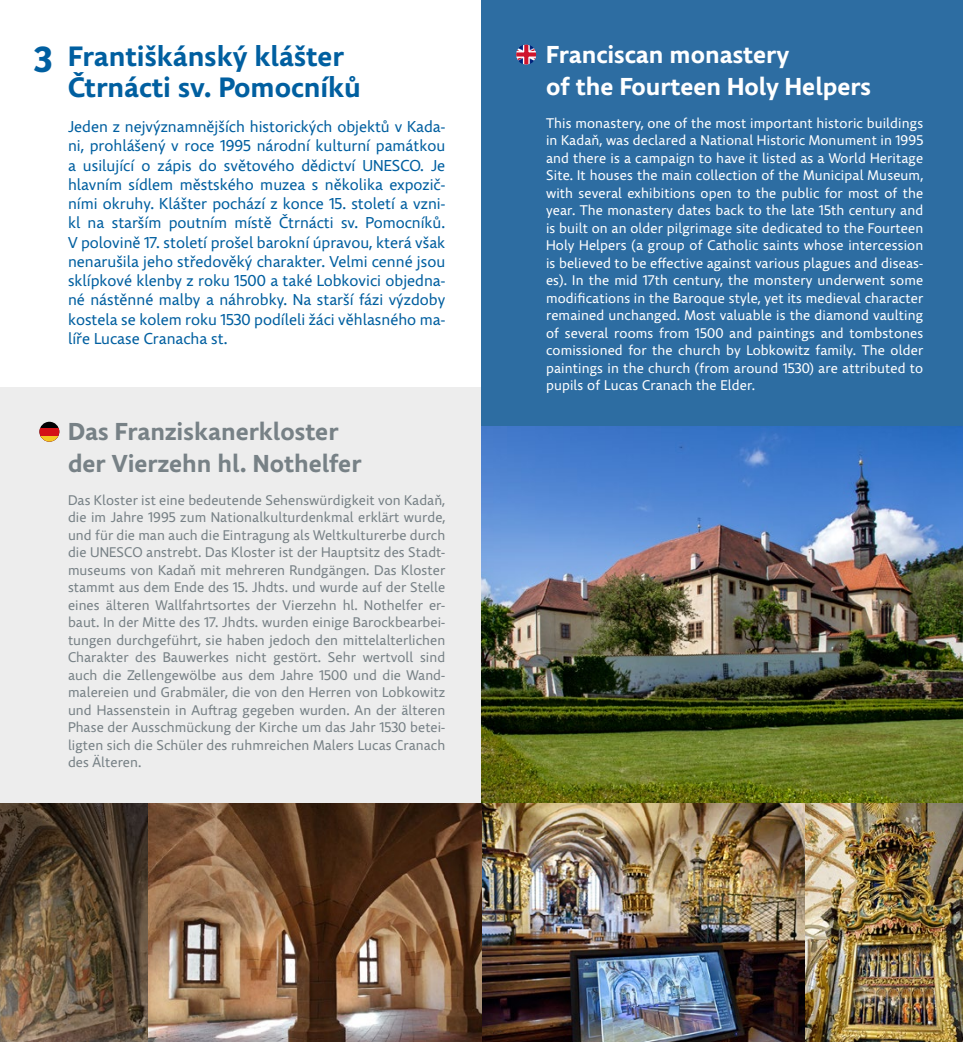
<style>
.page{position:relative;width:963px;height:1042px;background:#fff}
.page>*{position:absolute;margin:0;border:0;box-sizing:border-box;transform-origin:0 0}
.t1{font:700 36.75px "Ronnia";color:#005fa0}
.t2{font:700 28px/31.5px "Comenia Sans";color:#005fa0}
.t3{font:700 24.5px/31.5px "Comenia Sans";color:#778186}
.t4{font:700 24.5px/31.5px "Comenia Sans";color:#fff}
.t5{font:15.75px/19.2px "Comenia Sans";color:#005fa0;text-align:justify}
.t6{font:14px/17.5px "Comenia Sans";letter-spacing:.01em;color:#fff;text-align:justify}
.t7{font:14px/17.5px "Comenia Sans";letter-spacing:.005em;color:#778186;text-align:justify}
</style>
<div class="page">
<div style="left:0;top:387px;width:481px;height:432px;background:#ededed"></div>
<div style="left:481px;top:0;width:481px;height:1042px;background:#2d6da2"></div>
<img style="left:481px;top:426px;width:481px;height:377px">
<div style="left:39px;top:422px;width:20px;height:19px;background:#010102;border-radius:10px"></div>
<svg style="left:39px;top:428px;width:20px;height:8px"></svg>
<svg style="left:40px;top:436px;width:19px;height:5px"></svg>
<svg style="left:516px;top:45px;width:20px;height:19px"></svg>
<img style="left:147px;top:803px;width:658px;height:239px">
<img style="left:805px;top:803px;width:157px;height:239px">
<img style="left:0;top:803px;width:147px;height:239px">
<svg style="left:474px;top:803px;width:13px;height:7px"></svg>
<svg style="left:474px;top:1041px;width:13px;height:1px"></svg>
<h1 class="t1" style="left:34px;top:36px;width:21px">3</h1>
<h2 class="t2" style="left:68px;top:41px;width:294px">Františkánský klášter<br>Čtrnácti sv. Pomocníků</h2>
<p class="t5" style="left:68px;top:118px;width:379px">Jeden z nejvýznamnějších historických objektů v Kada&shy;ni, prohlášený v roce 1995 národní kulturní památkou a usilující o zápis do světového dědictví UNESCO. Je hlavním sídlem městského muzea s několika expozič&shy;ními okruhy. Klášter pochází z konce 15. století a vzni&shy;kl na starším poutním místě Čtrnácti sv. Pomocníků.<br>V polovině 17. století prošel barokní úpravou, která však nenarušila jeho středověký charakter. Velmi cenné jsou sklípkové klenby z roku 1500 a také Lobkovici objedna&shy;né nástěnné malby a náhrobky. Na starší fázi výzdoby kostela se kolem roku 1530 podíleli žáci věhlasného ma&shy;líře Lucase Cranacha st.</p>
<h3 class="t3" style="left:68px;top:416px;width:295px">Das Franziskanerkloster der Vierzehn hl. Nothelfer</h3>
<p class="t7" style="left:68px;top:492px;width:379px">Das Kloster ist eine bedeutende Sehenswürdigkeit von Kadaň, die im Jahre 1995 zum Nationalkulturdenkmal erklärt wurde, und für die man auch die Eintragung als Weltkulturerbe durch die UNESCO anstrebt. Das Kloster ist der Hauptsitz des Stadt&shy;museums von Kadaň mit mehreren Rundgängen. Das Kloster stammt aus dem Ende des 15. Jhdts. und wurde auf der Stelle eines älteren Wallfahrtsortes der Vierzehn hl. Nothelfer er&shy;baut. In der Mitte des 17. Jhdts. wurden einige Barockbearbei&shy;tungen durchgeführt, sie haben jedoch den mittelalterlichen Charakter des Bauwerkes nicht gestört. Sehr wertvoll sind auch die Zellengewölbe aus dem Jahre 1500 und die Wand&shy;malereien und Grabmäler, die von den Herren von Lobkowitz und Hassenstein in Auftrag gegeben wurden. An der älteren Phase der Ausschmückung der Kirche um das Jahr 1530 betei&shy;ligten sich die Schüler des ruhmreichen Malers Lucas Cranach des Älteren.</p>
<h3 class="t4" style="left:546px;top:39px;width:326px">Franciscan monastery<br>of the Fourteen Holy Helpers</h3>
<p class="t6" style="left:546px;top:115px;width:379px">This monastery, one of the most important historic buildings in Kadaň, was declared a National Historic Monument in 1995 and there is a campaign to have it listed as a World Heritage Site. It houses the main collection of the Municipal Museum, with several exhibitions open to the public for most of the year. The monastery dates back to the late 15th century and is built on an older pilgrimage site dedicated to the Fourteen Holy Helpers (a group of Catholic saints whose intercession is believed to be effective against various plagues and diseas&shy;es). In the mid 17th century, the monstery underwent some modifications in the Baroque style, yet its medieval character remained unchanged. Most valuable is the diamond vaulting of several rooms from 1500 and paintings and tombstones comissioned for the church by Lobkowitz family. The older paintings in the church (from around 1530) are attributed to pupils of Lucas Cranach the Elder.</p>
</div>
